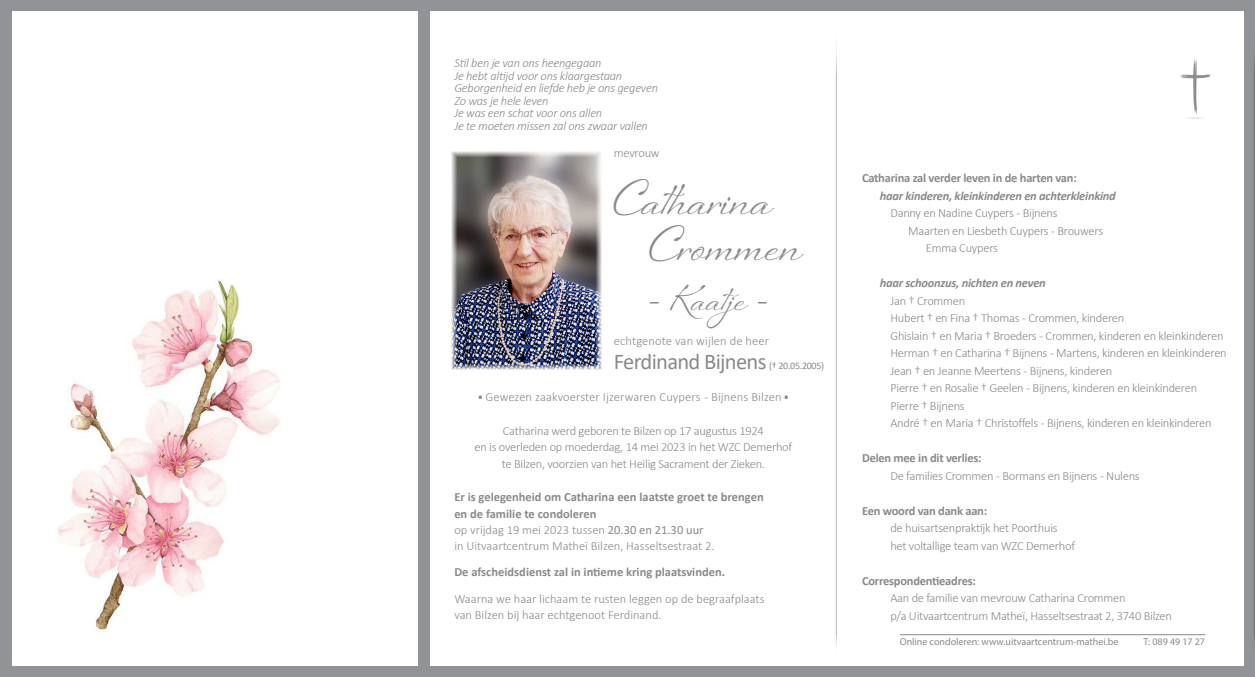
<style>
.page{position:relative;width:1255px;height:677px;background:#fff}
.page>*{position:absolute;margin:0;border:0;box-sizing:border-box;transform-origin:0 0}
.t1{font:46.25px "Sheila";color:#8a898d}
.t2{font:300 37.5px "Calibri";color:#8a898d}
.t3{font:35px "Sheila";color:#8a898d}
.t4{font:22.5px "Calibri";letter-spacing:-.03em;color:#8a898d}
.t5{font:300 12.5px "Calibri";letter-spacing:-.02em;color:#8a898d}
.t6{font:700 12.5px "Calibri";letter-spacing:-.01em;color:#8a898d}
.t7{font:300 12.5px "Calibri";color:#8a898d}
.t8{font:italic 300 12.5px "Calibri";letter-spacing:-.02em;color:#8a898d}
.t9{font:300 12.5px "Calibri";letter-spacing:.01em;color:#8a898d}
.t10{font:italic 700 12.5px "Calibri";letter-spacing:-.02em;color:#8a898d}
.t11{font:10px "Myriad Pro";color:#8a898d}
.t12{font:10px "Calibri";letter-spacing:-.03em;color:#8a898d}
.s1{font-weight:400}
</style>
<div class="page">
<div style="left:1244px;top:0;width:10px;height:677px;background:#919396"></div>
<hr style="left:899px;top:634px;width:306px;height:1px;background:#8a898d">
<div style="left:0;top:0;width:1254px;height:11px;background:#919396"></div>
<div style="left:0;top:0;width:11px;height:677px;background:#919396"></div>
<hr style="left:835px;top:24px;width:1px;height:632px;background:#231f20">
<div style="left:3px;top:667px;width:1251px;height:10px;background:#919396"></div>
<img style="left:1180px;top:58px;width:31px;height:61px">
<div style="left:1px;top:1px;width:11px;height:676px;background:#919396"></div>
<img style="left:451px;top:151px;width:151px;height:219px">
<div style="left:418px;top:0;width:10px;height:676px;background:#919396"></div>
<hr style="left:1253px;top:23px;width:1px;height:632px;background:#231f20">
<div style="left:420px;top:666px;width:834px;height:11px;background:#919396"></div>
<div style="left:419px;top:0;width:10px;height:677px;background:#919396"></div>
<img style="left:58px;top:279px;width:222px;height:353px">
<p class="t8" style="left:454px;top:56px;width:149px">Stil ben je van ons heengegaan</p>
<p class="t8" style="left:454px;top:68px;width:169px">Je hebt altijd voor ons klaargestaan</p>
<p class="t8" style="left:454px;top:81px;width:205px">Geborgenheid en liefde heb je ons gegeven</p>
<p class="t8" style="left:454px;top:93px;width:96px">Zo was je hele leven</p>
<p class="t8" style="left:454px;top:106px;width:149px">Je was een schat voor ons allen</p>
<p class="t8" style="left:454px;top:118px;width:195px">Je te moeten missen zal ons zwaar vallen</p>
<p class="t5" style="left:614px;top:146px;width:47px">mevrouw</p>
<p class="t1" style="left:614px;top:171px;width:160px">Catharina</p>
<p class="t1" style="left:649px;top:217px;width:154px">Crommen</p>
<p class="t3" style="left:649px;top:277px;width:120px">- Kaatje -</p>
<p class="t9" style="left:614px;top:333px;width:157px">echtgenote van wijlen de heer</p>
<p class="t4" style="left:614px;top:346px;width:154px">Ferdinand Bijnens</p>
<p class="t12" style="left:769px;top:358px;width:56px">(† 20.05.2005)</p>
<p class="t2" style="left:476px;top:363px;width:11px">.</p>
<p class="t9" style="left:485px;top:389px;width:297px">Gewezen zaakvoerster Ijzerwaren Cuypers - Bijnens Bilzen</p>
<p class="t2" style="left:781px;top:363px;width:11px">.</p>
<p class="t5" style="left:503px;top:423px;width:262px">Catharina werd geboren te Bilzen op 17 augustus 1924</p>
<p class="t5" style="left:474px;top:439px;width:319px">en is overleden op moederdag, 14 mei 2023 in het WZC Demerhof</p>
<p class="t5" style="left:502px;top:456px;width:265px">te Bilzen, voorzien van het Heilig Sacrament der Zieken.</p>
<p class="t6" style="left:454px;top:488px;width:311px">Er is gelegenheid om Catharina een laatste groet te brengen</p>
<p class="t6" style="left:454px;top:504px;width:144px">en de familie te condoleren</p>
<p class="t7" style="left:454px;top:522px;width:251px">op vrijdag 19 mei 2023 tussen <span class="s1">20.30 en 21.30 uur</span></p>
<p class="t7" style="left:454px;top:538px;width:261px">in Uitvaartcentrum Matheï Bilzen, Hasseltsestraat 2.</p>
<p class="t6" style="left:454px;top:563px;width:272px">De afscheidsdienst zal in intieme kring plaatsvinden.</p>
<p class="t7" style="left:454px;top:591px;width:312px">Waarna we haar lichaam te rusten leggen op de begraafplaats</p>
<p class="t7" style="left:454px;top:607px;width:209px">van Bilzen bij haar echtgenoot Ferdinand.</p>
<p class="t6" style="left:862px;top:169px;width:216px">Catharina zal verder leven in de harten van:</p>
<p class="t10" style="left:879px;top:186px;width:237px">haar kinderen, kleinkinderen en achterkleinkind</p>
<p class="t5" style="left:890px;top:205px;width:169px">Danny en Nadine Cuypers - Bijnens</p>
<p class="t5" style="left:908px;top:223px;width:196px">Maarten en Liesbeth Cuypers - Brouwers</p>
<p class="t5" style="left:925px;top:240px;width:74px">Emma Cuypers</p>
<p class="t10" style="left:879px;top:274px;width:167px">haar schoonzus, nichten en neven</p>
<p class="t5" style="left:890px;top:293px;width:76px">Jan † Crommen</p>
<p class="t5" style="left:890px;top:310px;width:235px">Hubert † en Fina † Thomas - Crommen, kinderen</p>
<p class="t5" style="left:890px;top:328px;width:334px">Ghislain † en Maria † Broeders - Crommen, kinderen en kleinkinderen</p>
<p class="t5" style="left:890px;top:345px;width:338px">Herman † en Catharina † Bijnens - Martens, kinderen en kleinkinderen</p>
<p class="t5" style="left:890px;top:363px;width:223px">Jean † en Jeanne Meertens - Bijnens, kinderen</p>
<p class="t5" style="left:890px;top:380px;width:308px">Pierre † en Rosalie † Geelen - Bijnens, kinderen en kleinkinderen</p>
<p class="t5" style="left:890px;top:398px;width:76px">Pierre † Bijnens</p>
<p class="t5" style="left:890px;top:415px;width:323px">André † en Maria † Christoffels - Bijnens, kinderen en kleinkinderen</p>
<p class="t6" style="left:862px;top:449px;width:121px">Delen mee in dit verlies:</p>
<p class="t5" style="left:890px;top:468px;width:251px">De families Crommen - Bormans en Bijnens - Nulens</p>
<p class="t6" style="left:862px;top:501px;width:127px">Een woord van dank aan:</p>
<p class="t5" style="left:890px;top:520px;width:169px">de huisartsenpraktijk het Poorthuis</p>
<p class="t5" style="left:890px;top:538px;width:186px">het voltallige team van WZC Demerhof</p>
<p class="t6" style="left:862px;top:571px;width:115px">Correspondentieadres:</p>
<p class="t5" style="left:890px;top:590px;width:237px">Aan de familie van mevrouw Catharina Crommen</p>
<p class="t5" style="left:890px;top:608px;width:283px">p/a Uitvaartcentrum Matheï, Hasseltsestraat 2, 3740 Bilzen</p>
<p class="t11" style="left:899px;top:635px;width:220px">Online condoleren: www.uitvaartcentrum-mathei.be</p>
<p class="t11" style="left:1143px;top:635px;width:63px">T: 089 49 17 27</p>
</div>
